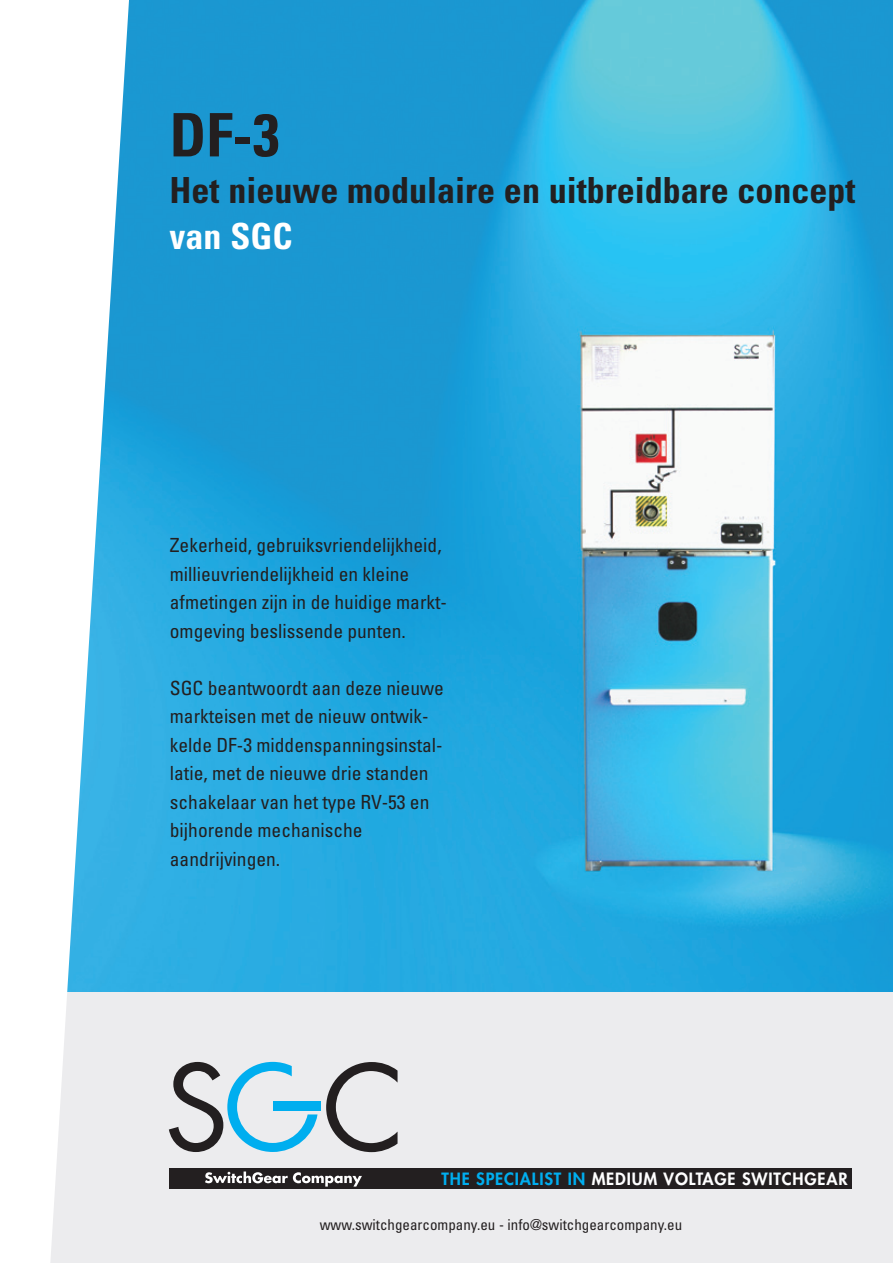
<style>
.page{position:relative;width:893px;height:1263px;background:#fff}
.page>*{position:absolute;margin:0;border:0;box-sizing:border-box;transform-origin:0 0}
.Normaal{font:700 condensed 60px "Univers";color:#231f20}
.Normaal-2{font:700 condensed 36px "Univers";color:#231f20}
.Normaal-3{font:700 condensed 36px "Univers";color:#fff}
.t1{font:condensed 19.5px/28.5px "Univers";color:#231f20}
.t2{font:800 16.5px "Futura";letter-spacing:.05em;color:#fff}
.Normaal-4{font:condensed 15px "Univers";color:#231f20}
.s1{color:#00aeef}
</style>
<div class="page">
<img style="left:129px;top:0;width:764px;height:993px">
<div style="left:21px;top:993px;width:872px;height:270px;background:#ececee"></div>
<svg style="left:21px;top:1px;width:108px;height:1262px"></svg>
<div style="left:169px;top:1168px;width:683px;height:20px;background:#231f20"></div>
<svg style="left:205px;top:1171px;width:157px;height:15px"></svg>
<svg style="left:169px;top:1062px;width:148px;height:90px"></svg>
<div style="left:273px;top:1101px;width:48px;height:9px;background:#00aeef"></div>
<svg style="left:326px;top:1062px;width:72px;height:90px"></svg>
<p class="Normaal" style="left:170px;top:98px;width:111px">DF-3</p>
<p class="Normaal-2" style="left:170px;top:168px;width:687px">Het nieuwe modulaire en uitbreidbare concept</p>
<p class="Normaal-3" style="left:170px;top:215px;width:124px">van SGC</p>
<p class="t1" style="left:170px;top:531px;width:279px">Zekerheid, gebruiksvriendelijkheid, millieuvriendelijkheid en kleine afmetingen zijn in de huidige markt&shy;omgeving beslissende punten.</p>
<p class="t1" style="left:170px;top:673px;width:276px">SGC beantwoordt aan deze nieuwe markteisen met de nieuw ontwik-</p>
<p class="t1" style="left:170px;top:730px;width:274px">kelde DF-3 middenspanningsinstal&shy;latie, met de nieuwe drie standen</p>
<p class="t1" style="left:170px;top:787px;width:261px">schakelaar van het type RV-53 en bijhorende mechanische</p>
<p class="t1" style="left:170px;top:844px;width:112px">aandrijvingen.</p>
<p class="t2" style="left:442px;top:1167px;width:408px"><span class="s1">THE SPECIALIST IN</span> MEDIUM VOLTAGE SWITCHGEAR</p>
<p class="Normaal-4" style="left:320px;top:1215px;width:364px">www.switchgearcompany.eu - info@switchgearcompany.eu</p>
</div>
